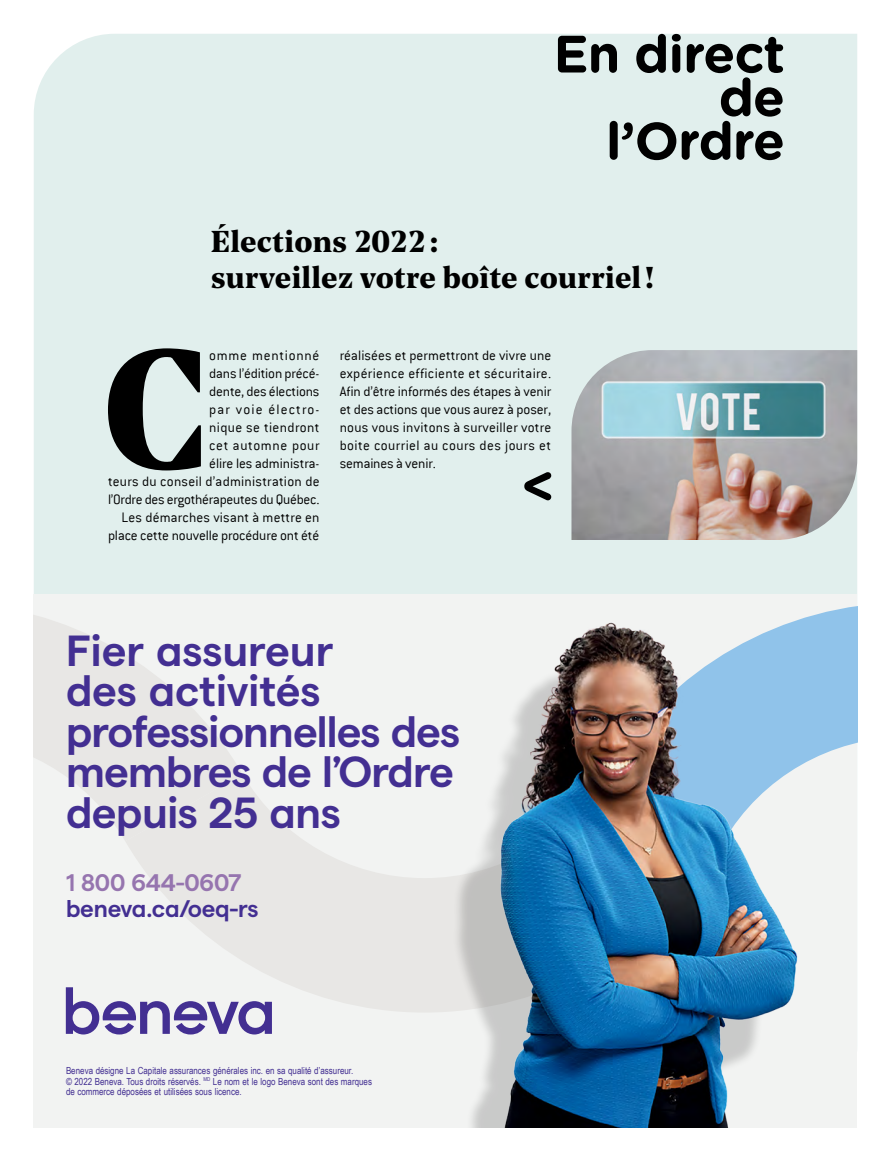
<style>
.page{position:relative;width:891px;height:1161px;background:#fff}
.page>*{position:absolute;margin:0;border:0;box-sizing:border-box;transform-origin:0 0}
.Texte_a_lire_1er_par{font:700 166.65px "Noe Text";color:#000;scale:.96 1}
.t1{font:700 52.5px/43.5px "Gotham Rounded";letter-spacing:-.02em;color:#000;text-align:right}
.t2{font:700 43.5px/40.5px "Matter Beneva Semi";letter-spacing:-.02em;color:#432f92}
.Titre_article{font:700 30px/36px "Noe Text";color:#000}
.t3{font:700 24px/25.5px "Matter Beneva Semi";letter-spacing:-.01em;color:#432f92}
.Texte_a_lire{font:300 15px/18px "Conduit ITC";letter-spacing:.01em;color:#000;text-align:justify}
.Texte_a_lire_1er_par-2{font:300 15px/18px "Conduit ITC";letter-spacing:.015em;color:#000;text-align:right}
.Texte_a_lire-2{font:300 15px/18px "Conduit ITC";letter-spacing:-.01em;color:#000;text-align:right}
.t4{font:9.75px/10.5px "Arial Narrow";color:#432f92}
.s1{color:#9675af}
</style>
<div class="page">
<div style="left:34px;top:34px;width:823px;height:560px;background:#e1efed"></div>
<img style="left:572px;top:350px;width:285px;height:190px">
<svg style="left:524px;top:472px;width:27px;height:28px"></svg>
<div style="left:34px;top:594px;width:823px;height:533px;background:#f2f3f2"></div>
<svg style="left:34px;top:615px;width:208px;height:225px;fill:#e8e7e5"></svg>
<svg style="left:815px;top:606px;width:42px;height:152px;fill:#90c3ea"></svg>
<svg style="left:125px;top:774px;width:304px;height:238px;fill:#e8e7e5"></svg>
<img style="left:429px;top:615px;width:386px;height:512px">
<svg style="left:66px;top:987px;width:206px;height:48px"></svg>
<h2 class="t1" style="left:554px;top:30px;width:233px">En direct de l’Ordre</h2>
<p class="Titre_article" style="left:211px;top:222px;width:445px">Élections 2022:<br>surveillez votre boîte courriel!</p>
<p class="Texte_a_lire_1er_par" style="left:103px;top:284px;width:114px">C</p>
<p class="Texte_a_lire_1er_par-2" style="left:108px;top:346px;width:213px">omme mentionné<br>dans l’édition précé-<br>dente, des élections<br>par voie électro-<br>nique se tiendront<br>cet automne pour<br>élire les administra-<br>teurs du conseil d’administration de l’Ordre des ergothérapeutes du Québec.</p>
<p class="Texte_a_lire-2" style="left:108px;top:508px;width:213px">Les démarches visant à mettre en place cette nouvelle procédure ont été</p>
<p class="Texte_a_lire" style="left:340px;top:346px;width:213px">réalisées et permettront de vivre une expérience efficiente et sécuritaire.<br>Afin d’être informés des étapes à venir et des actions que vous aurez à poser, nous vous invitons à surveiller votre boite courriel au cours des jours et semaines à venir.</p>
<p class="t2" style="left:66px;top:626px;width:396px">Fier assureur<br>des activités professionnelles des membres de l’Ordre depuis 25 ans</p>
<p class="t3" style="left:66px;top:868px;width:194px"><span class="s1">1 800 644-0607 </span>beneva.ca/oeq-rs</p>
<p class="t4" style="left:66px;top:1065px;width:308px">Beneva désigne La Capitale assurances générales inc. en sa qualité d’assureur.<br>© 2022 Beneva. Tous droits réservés. <sup>MD</sup> Le nom et le logo Beneva sont des marques de commerce déposées et utilisées sous licence.</p>
</div>
